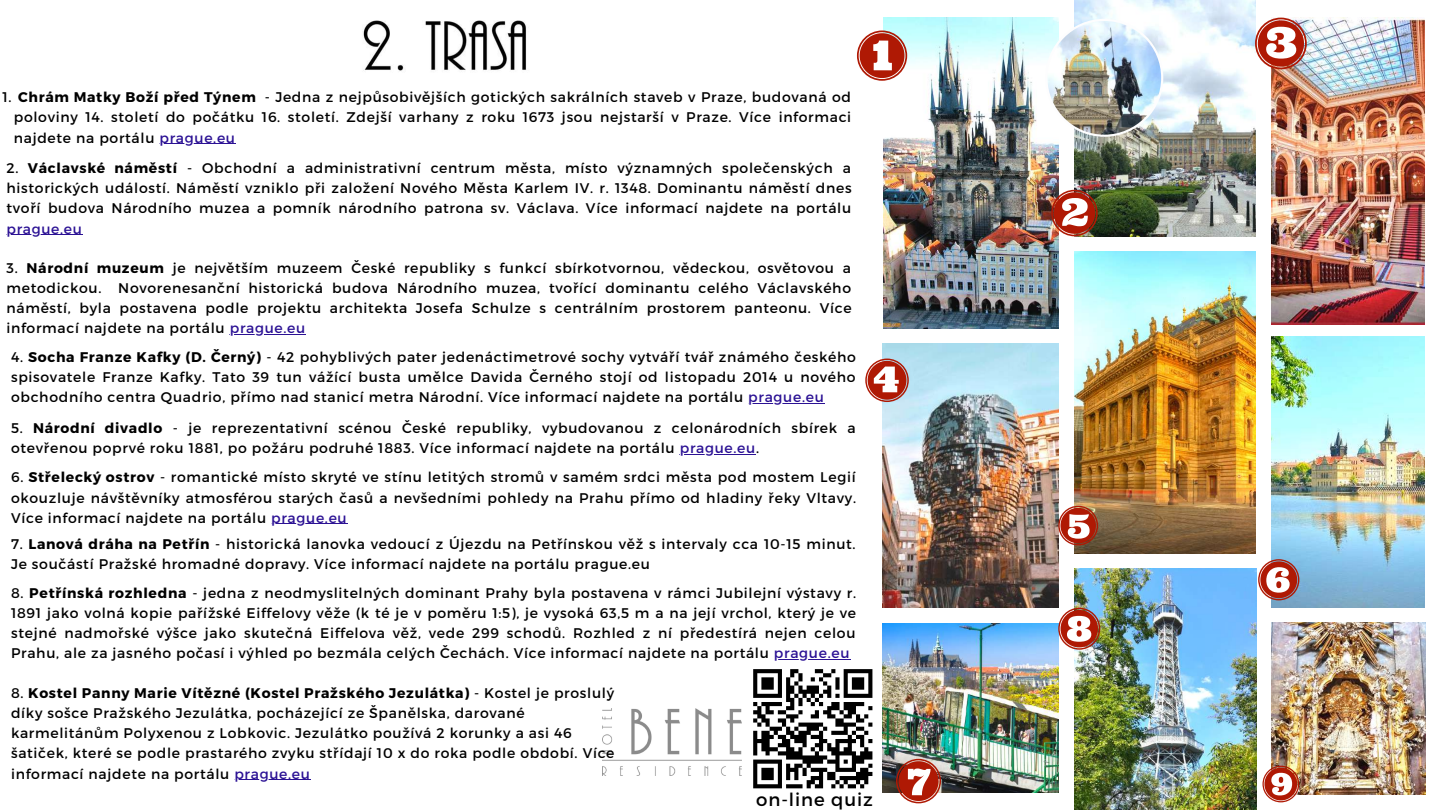
<style>
.page{position:relative;width:1440px;height:810px;background:#fff}
.page>*{position:absolute;margin:0;border:0;box-sizing:border-box;transform-origin:0 0}
.t1{font:18.1px "Montserrat";letter-spacing:.05em;color:#000}
.t2{font:14px/20.2px "Montserrat";letter-spacing:.05em;color:#000;text-align:justify}
.t3{font:14px "Montserrat";letter-spacing:.05em;color:#2b1194}
.s1{font-weight:700}
.s2{color:#2b1194}
</style>
<div class="page">
<img style="left:884px;top:18px;width:174px;height:311px">
<img style="left:1074px;top:251px;width:181px;height:302px">
<img style="left:882px;top:343px;width:176px;height:264px">
<img style="left:1271px;top:336px;width:153px;height:272px">
<img style="left:1074px;top:0;width:181px;height:236px">
<img style="left:882px;top:624px;width:176px;height:169px">
<img style="left:1074px;top:568px;width:183px;height:242px">
<img style="left:1271px;top:622px;width:155px;height:172px">
<img style="left:1271px;top:18px;width:153px;height:306px">
<svg style="left:857px;top:31px;width:50px;height:50px"></svg>
<svg style="left:1051px;top:190px;width:47px;height:46px"></svg>
<svg style="left:1255px;top:18px;width:52px;height:51px"></svg>
<svg style="left:865px;top:359px;width:44px;height:43px"></svg>
<svg style="left:1058px;top:506px;width:40px;height:39px"></svg>
<svg style="left:1258px;top:559px;width:41px;height:41px"></svg>
<svg style="left:896px;top:759px;width:45px;height:44px"></svg>
<svg style="left:1058px;top:608px;width:42px;height:42px"></svg>
<svg style="left:1262px;top:766px;width:37px;height:36px"></svg>
<img style="left:1045px;top:19px;width:118px;height:118px">
<img style="left:602px;top:708px;width:139px;height:67px">
<img style="left:363px;top:20px;width:164px;height:51px">
<svg style="left:753px;top:669px;width:119px;height:119px"></svg>
<hr style="left:160px;top:143px;width:76px;height:1px;background:#2b1194">
<hr style="left:6px;top:234px;width:77px;height:1px;background:#2b1194">
<hr style="left:230px;top:334px;width:76px;height:1px;background:#2b1194">
<hr style="left:748px;top:403px;width:77px;height:1px;background:#2b1194">
<hr style="left:680px;top:454px;width:76px;height:1px;background:#2b1194">
<hr style="left:271px;top:524px;width:76px;height:1px;background:#2b1194">
<hr style="left:774px;top:659px;width:76px;height:1px;background:#2b1194">
<hr style="left:234px;top:779px;width:77px;height:1px;background:#2b1194">
<p class="t2" style="left:14px;top:86px;width:839px;text-indent:4px"><span class="s1">Chrám Matky Boží před Týnem</span> - Jedna z nejpůsobivějších gotických sakrálních staveb v Praze, budovaná od poloviny 14. století do počátku 16. století. Zdejší varhany z roku 1673 jsou nejstarší v Praze. Více informaci najdete na portálu <span class="s2">prague.eu</span></p>
<p class="t2" style="left:3px;top:86px;width:11px">1.</p>
<p class="t2" style="left:6px;top:157px;width:847px">2. <span class="s1">Václavské náměstí</span> - Obchodní a administrativní centrum města, místo významných společenských a historických událostí. Náměstí vzniklo při založení Nového Města Karlem IV. r. 1348. Dominantu náměstí dnes tvoří budova Národního muzea a pomník národního patrona sv. Václava. Více informací najdete na portálu</p>
<p class="t3" style="left:6px;top:220px;width:77px">prague.eu</p>
<p class="t2" style="left:6px;top:257px;width:847px">3. <span class="s1">Národní muzeum</span> je největším muzeem České republiky s funkcí sbírkotvornou, vědeckou, osvětovou a metodickou. Novorenesanční historická budova Národního muzea, tvořící dominantu celého Václavského náměstí, byla postavena podle projektu architekta Josefa Schulze s centrálním prostorem panteonu. Více informací najdete na portálu <span class="s2">prague.eu</span></p>
<p class="t2" style="left:11px;top:346px;width:846px">4. <span class="s1">Socha Franze Kafky (D. Černý)</span> - 42 pohyblivých pater jedenáctimetrové sochy vytváří tvář známého českého spisovatele Franze Kafky. Tato 39 tun vážící busta umělce Davida Černého stojí od listopadu 2014 u nového obchodního centra Quadrio, přímo nad stanicí metra Národní. Více informací najdete na portálu <span class="s2">prague.eu</span></p>
<p class="t2" style="left:11px;top:417px;width:846px">5. <span class="s1">Národní divadlo</span> - je reprezentativní scénou České republiky, vybudovanou z celonárodních sbírek a otevřenou poprvé roku 1881, po požáru podruhé 1883. Více informací najdete na portálu <span class="s2">prague.eu</span>.</p>
<p class="t2" style="left:11px;top:466px;width:846px">6. <span class="s1">Střelecký ostrov</span> - romantické místo skryté ve stínu letitých stromů v samém srdci města pod mostem Legií okouzluje návštěvníky atmosférou starých časů a nevšedními pohledy na Prahu přímo od hladiny řeky Vltavy.<br>Více informací najdete na portálu <span class="s2">prague.eu</span></p>
<p class="t2" style="left:11px;top:533px;width:846px">7. <span class="s1">Lanová dráha na Petřín</span> - historická lanovka vedoucí z Újezdu na Petřínskou věž s intervaly cca 10-15 minut.<br>Je součástí Pražské hromadné dopravy. Více informací najdete na portálu prague.eu</p>
<p class="t2" style="left:11px;top:582px;width:847px">8. <span class="s1">Petřínská rozhledna</span> - jedna z neodmyslitelných dominant Prahy byla postavena v rámci Jubilejní výstavy r.<br>1891 jako volná kopie pařížské Eiffelovy věže (k té je v poměru 1:5), je vysoká 63,5 m a na její vrchol, který je ve stejné nadmořské výšce jako skutečná Eiffelova věž, vede 299 schodů. Rozhled z ní předestírá nejen celou Prahu, ale za jasného počasí i výhled po bezmála celých Čechách. Více informací najdete na portálu <span class="s2">prague.eu</span></p>
<p class="t2" style="left:11px;top:682px;width:605px;text-align:left">8. <span class="s1">Kostel Panny Marie Vítězné (Kostel Pražského Jezulátka)</span> - Kostel je proslulý díky sošce Pražského Jezulátka, pocházející ze Španělska, darované karmelitánům Polyxenou z Lobkovic. Jezulátko používá 2 korunky a asi 46 šatiček, které se podle prastarého zvyku střídají 10 x do roka podle období. Více informací najdete na portálu <span class="s2">prague.eu</span></p>
<p class="t1" style="left:756px;top:788px;width:118px">on-line quiz</p>
</div>
